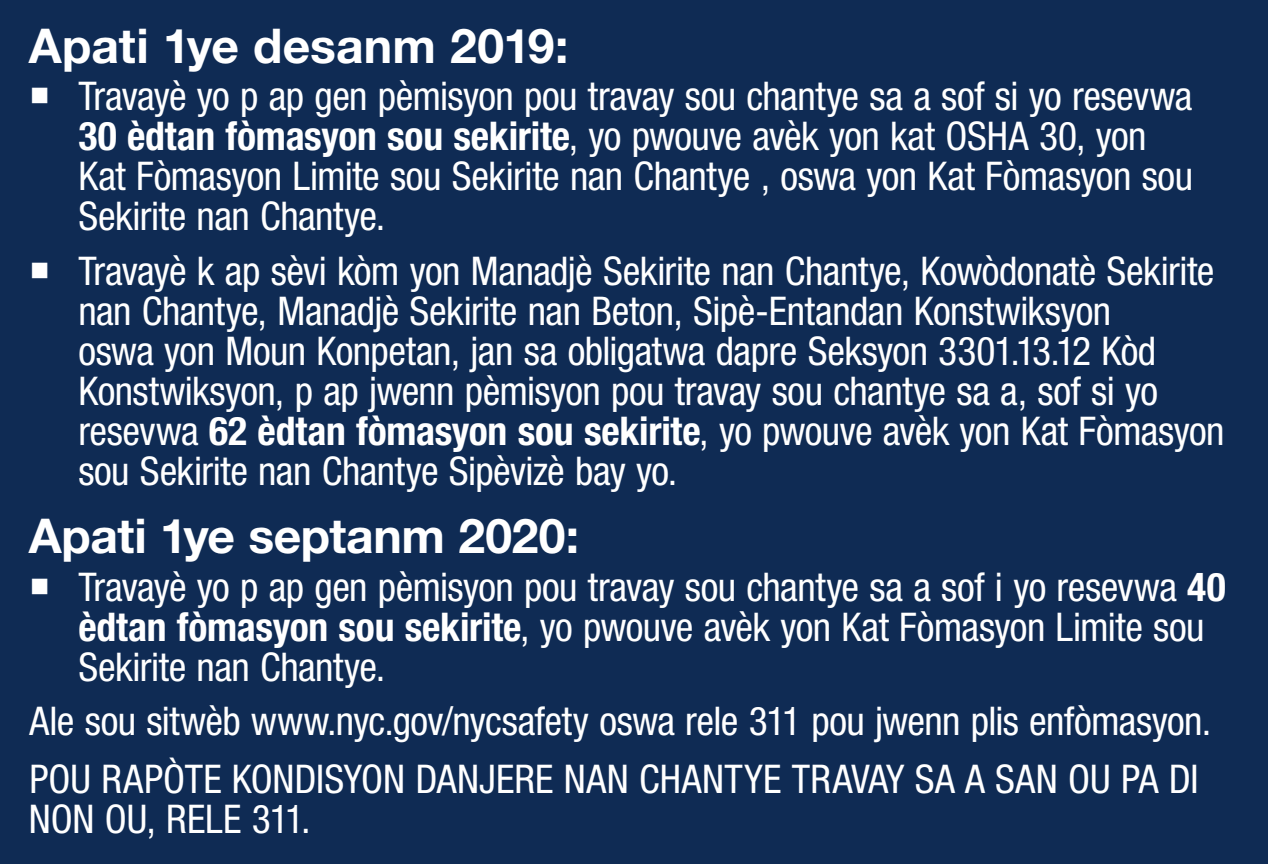
<style>
.page{position:relative;width:1268px;height:864px;background:#fff}
.page>*{position:absolute;margin:0;border:0;box-sizing:border-box;transform-origin:0 0}
.Head{font:700 48px "Helvetica Neue LT Std";letter-spacing:-.005em;color:#fff}
.Bulletted_list{font:condensed 39.6px/40px "Helvetica Neue LT Std";letter-spacing:-.015em;color:#fff}
.Text{font:condensed 39.6px/40px "Helvetica Neue LT Std";letter-spacing:-.01em;color:#fff}
.s1{font-weight:700}
</style>
<div class="page">
<div style="left:0;top:0;width:1267px;height:864px;background:#0f2b54"></div>
<p class="Head" style="left:29px;top:16px;width:541px">Apati 1ye desanm 2019:</p>
<p class="Bulletted_list" style="left:78px;top:76px;width:1116px;text-indent:-49px">○ Travayè yo p ap gen pèmisyon pou travay sou chantye sa a sof si yo resevwa <span class="s1">30 èdtan fòmasyon sou sekirite</span>, yo pwouve avèk yon kat OSHA 30, yon Kat Fòmasyon Limite sou Sekirite nan Chantye , oswa yon Kat Fòmasyon sou Sekirite nan Chantye.</p>
<p class="Bulletted_list" style="left:78px;top:250px;width:1147px;text-indent:-49px">○ Travayè k ap sèvi kòm yon Manadjè Sekirite nan Chantye, Kowòdonatè Sekirite nan Chantye, Manadjè Sekirite nan Beton, Sipè-Entandan Konstwiksyon<br>oswa yon Moun Konpetan, jan sa obligatwa dapre Seksyon 3301.13.12 Kòd Konstwiksyon, p ap jwenn pèmisyon pou travay sou chantye sa a, sof si yo resevwa <span class="s1">62 èdtan fòmasyon sou sekirite</span>, yo pwouve avèk yon Kat Fòmasyon sou Sekirite nan Chantye Sipèvizè bay yo.</p>
<p class="Head" style="left:29px;top:507px;width:551px">Apati 1ye septanm 2020:</p>
<p class="Bulletted_list" style="left:78px;top:566px;width:1148px;text-indent:-49px">○ Travayè yo p ap gen pèmisyon pou travay sou chantye sa a sof i yo resevwa <span class="s1">40 èdtan fòmasyon sou sekirite</span>, yo pwouve avèk yon Kat Fòmasyon Limite sou<br>Sekirite nan Chantye.</p>
<p class="Text" style="left:29px;top:701px;width:1183px">Ale sou sitwèb www.nyc.gov/nycsafety oswa rele 311 pou jwenn plis enfòmasyon.</p>
<p class="Text" style="left:29px;top:759px;width:1171px">POU RAPÒTE KONDISYON DANJERE NAN CHANTYE TRAVAY SA A SAN OU PA DI<br>NON OU, RELE 311.</p>
</div>
